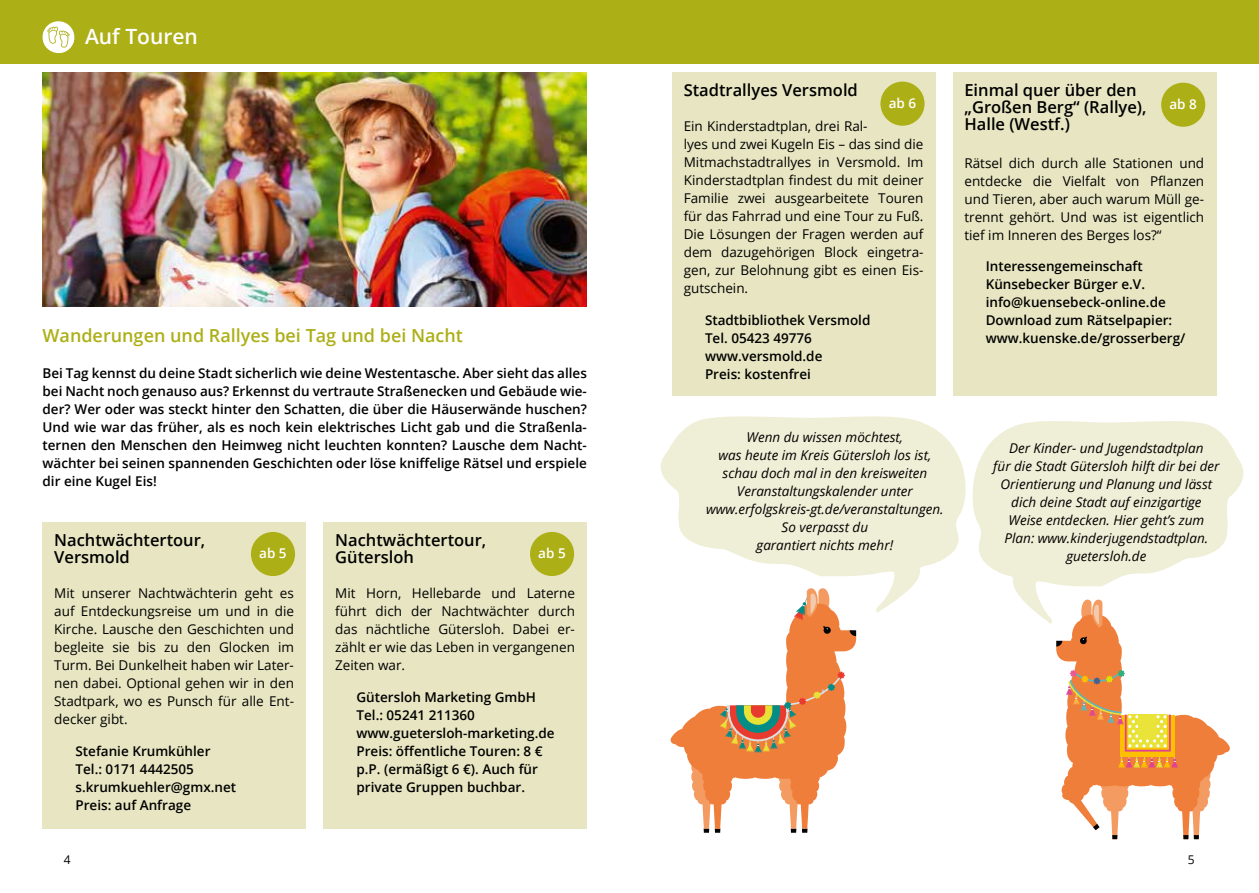
<style>
.page{position:relative;width:1259px;height:893px;background:#fff}
.page>*{position:absolute;margin:0;border:0;box-sizing:border-box;transform-origin:0 0}
.t1{font:600 21px "Open Sans";color:#fff}
.t2{font:600 18px "Open Sans";color:#adaf17}
.t3{font:600 16.5px/17px "Open Sans";color:#000}
.t4{font:600 13.5px/18px "Open Sans";color:#000}
.t5{font:13.5px/18px "Open Sans";color:#000;text-align:justify}
.t6{font:italic 13.5px/18px "Open Sans";color:#000;text-align:center}
.t7{font:600 13.5px "Open Sans";color:#fff}
.t8{font:12px "Open Sans";color:#000}
</style>
<div class="page">
<div style="left:0;top:0;width:1259px;height:64px;background:#adaf17"></div>
<div style="left:43px;top:21px;width:31px;height:32px;background:#fff;border-radius:50%"></div>
<svg style="left:47px;top:27px;width:27px;height:26px"></svg>
<div style="left:323px;top:522px;width:264px;height:306px;background:#e8e6c2"></div>
<div style="left:43px;top:522px;width:263px;height:306px;background:#e8e6c2"></div>
<div style="left:251px;top:532px;width:44px;height:44px;background:#adaf17;border-radius:50%"></div>
<div style="left:530px;top:532px;width:44px;height:44px;background:#adaf17;border-radius:50%"></div>
<svg style="left:661px;top:416px;width:305px;height:196px;fill:#efeed6"></svg>
<img style="left:43px;top:72px;width:544px;height:234px">
<div style="left:672px;top:72px;width:263px;height:324px;background:#e8e6c2"></div>
<div style="left:880px;top:82px;width:44px;height:44px;background:#adaf17;border-radius:50%"></div>
<div style="left:952px;top:72px;width:264px;height:324px;background:#e8e6c2"></div>
<div style="left:1161px;top:83px;width:44px;height:44px;background:#adaf17;border-radius:50%"></div>
<svg style="left:1056px;top:625px;width:173px;height:214px"></svg>
<svg style="left:670px;top:584px;width:186px;height:249px"></svg>
<svg style="left:972px;top:421px;width:272px;height:204px;fill:#efeed6"></svg>
<h1 class="t1" style="left:85px;top:22px;width:114px">Auf Touren</h1>
<h2 class="t2" style="left:43px;top:323px;width:422px">Wanderungen und Rallyes bei Tag und bei Nacht</h2>
<p class="t4" style="left:43px;top:364px;width:546px;text-align:justify">Bei Tag kennst du deine Stadt sicherlich wie deine Westentasche. Aber sieht das alles bei Nacht noch genauso aus? Erkennst du vertraute Straßenecken und Gebäude wie&shy;der? Wer oder was steckt hinter den Schatten, die über die Häuserwände huschen?<br>Und wie war das früher, als es noch kein elektrisches Licht gab und die Straßenla&shy;ternen den Menschen den Heimweg nicht leuchten konnten? Lausche dem Nacht&shy;wächter bei seinen spannenden Geschichten oder löse kniffelige Rätsel und erspiele dir eine Kugel Eis!</p>
<p class="t3" style="left:54px;top:531px;width:152px">Nachtwächtertour,<br>Versmold</p>
<p class="t5" style="left:54px;top:584px;width:241px">Mit unserer Nachtwächterin geht es auf Entdeckungsreise um und in die Kirche. Lausche den Geschichten und begleite sie bis zu den Glocken im Turm. Bei Dunkelheit haben wir Later&shy;nen dabei. Optional gehen wir in den Stadtpark, wo es Punsch für alle Ent&shy;decker gibt.</p>
<p class="t4" style="left:75px;top:741px;width:162px">Stefanie Krumkühler<br>Tel.: 0171 4442505 s.krumkuehler@gmx.net<br>Preis: auf Anfrage</p>
<p class="t3" style="left:335px;top:531px;width:152px">Nachtwächtertour,<br>Gütersloh</p>
<p class="t5" style="left:335px;top:584px;width:241px">Mit Horn, Hellebarde und Laterne führt dich der Nachtwächter durch das nächtliche Gütersloh. Dabei er&shy;zählt er wie das Leben in vergangenen Zeiten war.</p>
<p class="t4" style="left:356px;top:687px;width:200px">Gütersloh Marketing GmbH<br>Tel.: 05241 211360 www.guetersloh-marketing.de<br>Preis: öffentliche Touren: 8 € p.P. (ermäßigt 6 €). Auch für private Gruppen buchbar.</p>
<p class="t7" style="left:259px;top:544px;width:29px">ab 5</p>
<p class="t7" style="left:538px;top:544px;width:29px">ab 5</p>
<p class="t3" style="left:684px;top:81px;width:176px">Stadtrallyes Versmold</p>
<p class="t5" style="left:684px;top:117px;width:241px;text-align:left">Ein Kinderstadtplan, drei Ral-<br>lyes und zwei Kugeln Eis – das sind die Mitmachstadtrallyes in Versmold. Im Kinderstadtplan findest du mit deiner Familie zwei ausgearbeitete Touren für das Fahrrad und eine Tour zu Fuß.<br>Die Lösungen der Fragen werden auf dem dazugehörigen Block eingetra&shy;gen, zur Belohnung gibt es einen Eis&shy;gutschein.</p>
<p class="t4" style="left:705px;top:310px;width:167px">Stadtbibliothek Versmold<br>Tel. 05423 49776 www.versmold.de<br>Preis: kostenfrei</p>
<p class="t7" style="left:888px;top:93px;width:29px">ab 6</p>
<p class="t6" style="left:706px;top:428px;width:239px">Wenn du wissen möchtest,<br>was heute im Kreis Gütersloh los ist, schau doch mal in den kreisweiten<br>Veranstaltungskalender unter www.erfolgskreis-gt.de/veranstaltungen.<br>So verpasst du<br>garantiert nichts mehr!</p>
<p class="t3" style="left:964px;top:81px;width:184px">Einmal quer über den „Großen Berg“ (Rallye),<br>Halle (Westf.)</p>
<p class="t5" style="left:964px;top:153px;width:241px">Rätsel dich durch alle Stationen und entdecke die Vielfalt von Pflanzen und Tieren, aber auch warum Müll ge&shy;trennt gehört. Und was ist eigentlich tief im Inneren des Berges los?“</p>
<p class="t4" style="left:985px;top:257px;width:201px">Interessengemeinschaft<br>Künsebecker Bürger e.V. info@kuensebeck-online.de<br>Download zum Rätselpapier: www.kuenske.de/grosserberg/</p>
<p class="t7" style="left:1169px;top:95px;width:29px">ab 8</p>
<p class="t6" style="left:993px;top:438px;width:228px">Der Kinder- und Jugendstadtplan<br>für die Stadt Gütersloh hilft dir bei der<br>Orientierung und Planung und lässt dich deine Stadt auf einzigartige<br>Weise entdecken. Hier geht’s zum<br>Plan: www.kinderjugendstadtplan. guetersloh.de</p>
<p class="t8" style="left:64px;top:851px;width:8px">4</p>
<p class="t8" style="left:1188px;top:851px;width:8px">5</p>
</div>
